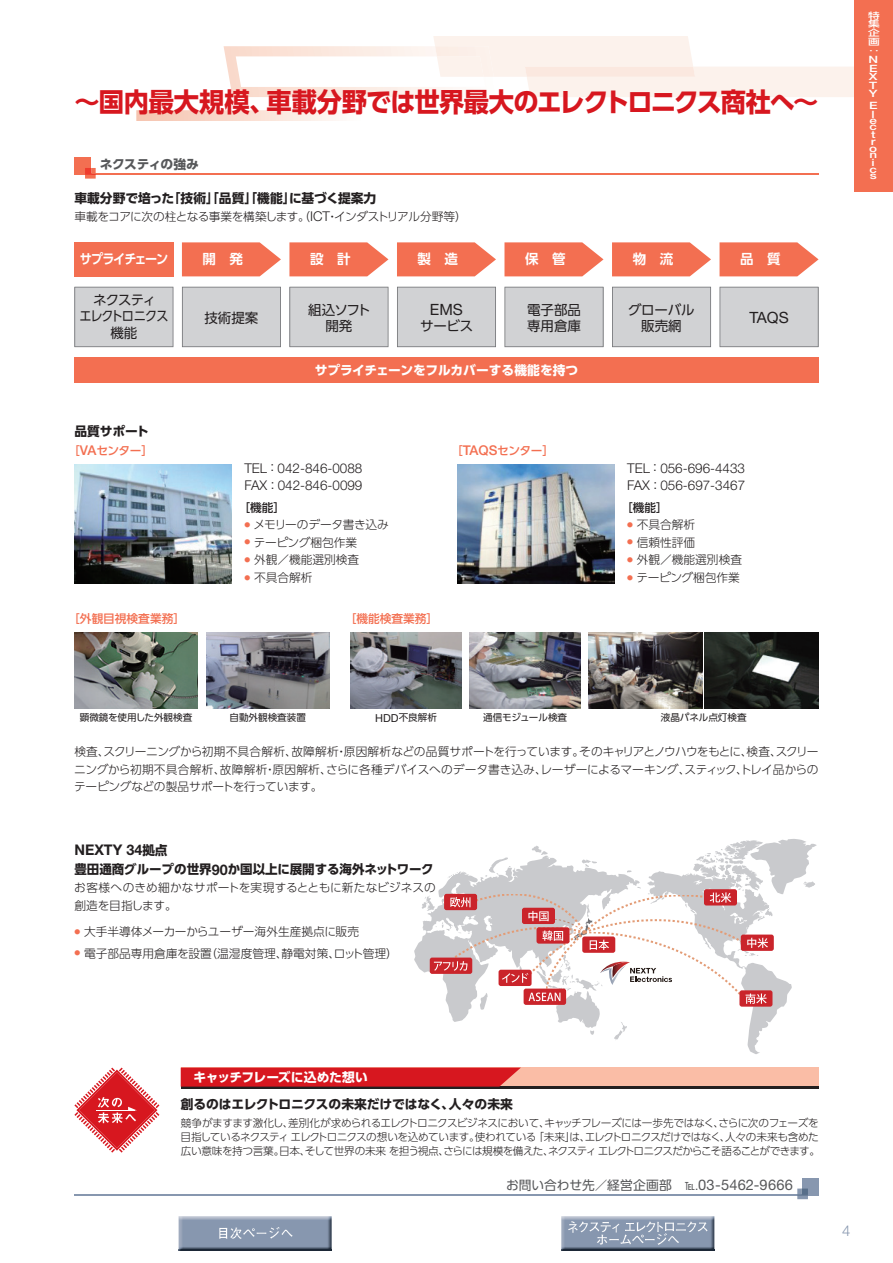
<style>
.page{position:relative;width:893px;height:1263px;background:#fff}
.page>*{position:absolute;margin:0;border:0;box-sizing:border-box;transform-origin:0 0}
.t1{font:700 26.55px "UD Shin Go Pro";letter-spacing:-.035em;color:#d7171f;scale:.95 1}
.t2{font:15.45px "Helvetica Neue LT Std";color:#231f20}
.t3{font:300 14.85px "Helvetica Neue";color:#8797af}
.t4{font:700 14.7px "Helvetica Neue";color:#231f20}
.t5{font:300 13.5px/17.5px "Helvetica Neue";color:#231f20}
.t6{font:13.5px/16.5px "UD Shin Go Pro";letter-spacing:-.015em;color:#231f20;text-align:center}
.t7{font:700 13.5px "UD Shin Go Pro De";letter-spacing:-.09em;color:#fff}
.t8{font:13.5px/16.5px "UD Shin Go Pro";letter-spacing:-.07em;color:#231f20;text-align:center}
.t9{font:700 13.5px "UD Shin Go Pro De";letter-spacing:-.09em;color:#fff;scale:.9 1}
.t10{font:700 12.75px "UD Shin Go Pro";letter-spacing:-.005em;color:#231f20}
.t11{font:12.75px "UD Shin Go Pro";color:#57585a}
.t12{font:700 12.75px "UD Shin Go Pro";letter-spacing:-.01em;color:#fff}
.t13{font:700 12.75px "UD Shin Go Pro";letter-spacing:-.03em;color:#fff}
.t14{font:700 12.75px "UD Shin Go Pro";letter-spacing:-.045em;color:#57585a}
.t15{font:300 11.7px/17.5px "UD Shin Go Pro";color:#231f20;text-align:justify}
.t16{font:300 11.7px "UD Shin Go Pro";letter-spacing:-.035em;color:#231f20}
.t17{font:500 11.7px "UD Shin Go Pro";color:#f36f51}
.t18{font:300 11.7px "UD Shin Go Pro";letter-spacing:-.03em;color:#231f20}
.t19{font:500 11.7px "UD Shin Go Pro";color:#231f20}
.t20{font:300 10.65px/13.8px "UD Shin Go Pro";letter-spacing:-.05em;color:#231f20}
.t21{font:500 10.05px/8.4px "Helvetica Neue";color:#fff;scale:1.33 1}
.t22{font:9.6px "UD Shin Go Pro";color:#231f20}
.t23{font:500 8.7px/8.7px "UD Shin Go Pro";color:#fff;text-align:justify;scale:1.33 1}
.s1{font-family:"Helvetica Neue";font-size:13.5px}
.s2{font-family:"UD Shin Go Pro";font-size:11.7px}
.s3{font-family:"Helvetica Neue";font-size:10.95px}
.s4{font-family:"UD Shin Go Pro";font-size:12.75px}
.s5{font-family:"Helvetica Neue";font-size:14.7px}
.s6{font-size:10.2px}
.s7{font-family:"Helvetica Neue";font-size:11.7px}
</style>
<div class="page">
<svg style="left:224px;top:36px;width:631px;height:61px"></svg>
<div style="left:435px;top:46px;width:59px;height:31px;background:#fcf2ec"></div>
<img style="left:561px;top:1216px;width:153px;height:34px">
<img style="left:568px;top:1221px;width:140px;height:12px">
<img style="left:597px;top:1233px;width:82px;height:12px">
<img style="left:179px;top:1216px;width:153px;height:34px">
<img style="left:219px;top:1227px;width:74px;height:12px">
<svg style="left:74px;top:1067px;width:85px;height:85px"></svg>
<hr style="left:74px;top:174px;width:745px;height:1px;background:#f36f51">
<div style="left:74px;top:157px;width:17px;height:17px;background:#f36f51"></div>
<svg style="left:85px;top:175px;width:11px;height:4px"></svg>
<svg style="left:85px;top:168px;width:11px;height:7px"></svg>
<div style="left:181px;top:1067px;width:638px;height:19px;background:#fabda6"></div>
<hr style="left:181px;top:1086px;width:638px;height:3px;background:#231f20">
<svg style="left:181px;top:1067px;width:340px;height:19px;background:#d92127"></svg>
<hr style="left:74px;top:1194px;width:745px;height:1px;background:#8797af">
<div style="left:802px;top:1178px;width:17px;height:17px;background:#8797af"></div>
<svg style="left:797px;top:1195px;width:11px;height:4px"></svg>
<svg style="left:797px;top:1188px;width:11px;height:7px"></svg>
<svg style="left:74px;top:242px;width:745px;height:106px"></svg>
<div style="left:74px;top:242px;width:99px;height:34px;background:#f36f51"></div>
<svg style="left:182px;top:242px;width:99px;height:34px;background:#f47f65"></svg>
<svg style="left:289px;top:242px;width:99px;height:34px;background:#f47f65"></svg>
<svg style="left:397px;top:242px;width:99px;height:34px;background:#f47f65"></svg>
<svg style="left:504px;top:242px;width:99px;height:34px;background:#f47f65"></svg>
<svg style="left:612px;top:242px;width:99px;height:34px;background:#f47f65"></svg>
<svg style="left:719px;top:242px;width:100px;height:34px;background:#f48066"></svg>
<div style="left:74px;top:287px;width:99px;height:60px;background:#d1d2d4"></div>
<div style="left:182px;top:287px;width:99px;height:60px;background:#d1d2d4"></div>
<div style="left:289px;top:287px;width:99px;height:60px;background:#d1d2d4"></div>
<div style="left:397px;top:287px;width:99px;height:60px;background:#d1d2d4"></div>
<div style="left:504px;top:287px;width:99px;height:60px;background:#d1d2d4"></div>
<div style="left:612px;top:287px;width:99px;height:60px;background:#d1d2d4"></div>
<svg style="left:719px;top:287px;width:100px;height:60px;background:#cdced0"></svg>
<img style="left:74px;top:464px;width:158px;height:119px">
<img style="left:457px;top:464px;width:157px;height:119px">
<img style="left:74px;top:632px;width:124px;height:76px">
<img style="left:206px;top:632px;width:124px;height:76px">
<img style="left:351px;top:632px;width:110px;height:76px">
<img style="left:470px;top:632px;width:110px;height:76px">
<img style="left:589px;top:632px;width:114px;height:76px">
<img style="left:705px;top:632px;width:114px;height:76px">
<div style="left:74px;top:357px;width:745px;height:26px;background:#f36f51"></div>
<svg style="left:414px;top:839px;width:403px;height:215px"></svg>
<div style="left:704px;top:889px;width:33px;height:16px;background:#ca242b;border-radius:2px"></div>
<div style="left:741px;top:934px;width:33px;height:17px;background:#ca242b;border-radius:2px"></div>
<div style="left:739px;top:990px;width:33px;height:17px;background:#ca242b;border-radius:2px"></div>
<div style="left:524px;top:988px;width:42px;height:17px;background:#cf3c42;border-radius:2px"></div>
<div style="left:430px;top:957px;width:42px;height:17px;background:#ca242b;border-radius:2px"></div>
<svg style="left:434px;top:892px;width:334px;height:112px"></svg>
<div style="left:855px;top:0;width:38px;height:191px;background:#f36f51"></div>
<h1 class="t1" style="left:74px;top:80px;width:785px">～国内最大規模、車載分野では世界最大のエレクトロニクス商社へ～</h1>
<p class="t14" style="left:100px;top:154px;width:101px">ネクスティの強み</p>
<p class="t10" style="left:74px;top:187px;width:303px">車載分野で培った「技術」「品質」「機能」に基づく提案力</p>
<p class="t16" style="left:74px;top:207px;width:394px">車載をコアに次の柱となる事業を構築します。（<span class="s1">ICT</span>・インダストリアル分野等）</p>
<p class="t9" style="left:80px;top:248px;width:100px">サプライチェーン</p>
<p class="t8" style="left:79px;top:291px;width:91px">ネクスティ<br>エレクトロニクス機能</p>
<p class="t10" style="left:74px;top:421px;width:76px">品質サポート</p>
<p class="t17" style="left:68px;top:441px;width:87px">［<span class="s1">VA</span>センター］</p>
<p class="t7" style="left:203px;top:248px;width:42px">開　発</p>
<p class="t7" style="left:310px;top:248px;width:42px">設　計</p>
<p class="t7" style="left:418px;top:248px;width:42px">製　造</p>
<p class="t7" style="left:525px;top:248px;width:42px">保　管</p>
<p class="t7" style="left:633px;top:248px;width:42px">物　流</p>
<p class="t7" style="left:740px;top:248px;width:42px">品　質</p>
<p class="t6" style="left:204px;top:309px;width:55px">技術提案</p>
<p class="t6" style="left:308px;top:301px;width:64px">組込ソフト開発</p>
<h2 class="t2" style="left:430px;top:301px;width:35px">EMS</h2>
<p class="t6" style="left:420px;top:317px;width:55px">サービス</p>
<p class="t6" style="left:527px;top:301px;width:55px;text-align:left">電子部品専用倉庫</p>
<p class="t6" style="left:628px;top:301px;width:68px">グローバル販売網</p>
<h2 class="t2" style="left:749px;top:309px;width:41px">TAQS</h2>
<p class="t12" style="left:315px;top:360px;width:265px">サプライチェーンをフルカバーする機能を持つ</p>
<p class="t5" style="left:244px;top:459px;width:119px">TEL <span class="s2">：</span>042-846-0088<br>FAX <span class="s2">：</span>042-846-0099</p>
<p class="t19" style="left:238px;top:498px;width:48px">［機能］</p>
<p class="t18" style="left:244px;top:515px;width:146px"><sup>●</sup> メモリーのデータ書き込み</p>
<p class="t15" style="left:244px;top:533px;width:114px"><sup>●</sup> テーピング梱包作業</p>
<p class="t15" style="left:244px;top:550px;width:116px"><sup>●</sup> 外観／機能選別検査</p>
<p class="t15" style="left:244px;top:568px;width:70px"><sup>●</sup> 不具合解析</p>
<p class="t17" style="left:451px;top:441px;width:105px">［<span class="s1">TAQS</span>センター］</p>
<p class="t5" style="left:627px;top:459px;width:119px">TEL <span class="s2">：</span>056-696-4433<br>FAX <span class="s2">：</span>056-697-3467</p>
<p class="t19" style="left:621px;top:498px;width:48px">［機能］</p>
<p class="t15" style="left:627px;top:515px;width:70px"><sup>●</sup> 不具合解析</p>
<p class="t15" style="left:627px;top:533px;width:70px"><sup>●</sup> 信頼性評価</p>
<p class="t15" style="left:627px;top:550px;width:116px"><sup>●</sup> 外観／機能選別検査</p>
<p class="t15" style="left:627px;top:568px;width:114px"><sup>●</sup> テーピング梱包作業</p>
<p class="t17" style="left:68px;top:609px;width:118px">［外観目視検査業務］</p>
<p class="t17" style="left:345px;top:609px;width:95px">［機能検査業務］</p>
<p class="t22" style="left:80px;top:710px;width:114px">顕微鏡を使用した外観検査</p>
<p class="t22" style="left:230px;top:710px;width:78px">自動外観検査装置</p>
<p class="t22" style="left:375px;top:710px;width:63px"><span class="s3">HDD</span>不良解析</p>
<p class="t22" style="left:483px;top:710px;width:85px">通信モジュール検査</p>
<p class="t22" style="left:661px;top:710px;width:87px">液晶パネル点灯検査</p>
<p class="t15" style="left:74px;top:742px;width:746px">検査、スクリーニングから初期不具合解析、故障解析・原因解析などの品質サポートを行っています。そのキャリアとノウハウをもとに、検査、スクリーニングから初期不具合解析、故障解析・原因解析、さらに各種デバイスへのデータ書き込み、レーザーによるマーキング､スティック、トレイ品からのテーピングなどの製品サポートを行っています。</p>
<p class="t4" style="left:74px;top:841px;width:94px">NEXTY 34<span class="s4">拠点</span></p>
<p class="t10" style="left:74px;top:859px;width:361px">豊田通商グループの世界<span class="s5">90</span>か国以上に展開する海外ネットワーク</p>
<p class="t15" style="left:74px;top:878px;width:363px">お客様へのきめ細かなサポートを実現するとともに新たなビジネスの創造を目指します。</p>
<p class="t15" style="left:74px;top:922px;width:286px"><sup>●</sup> 大手半導体メーカーからユーザー海外生産拠点に販売</p>
<p class="t15" style="left:74px;top:944px;width:325px"><sup>●</sup> 電子部品専用倉庫を設置（温湿度管理、静電対策、ロット管理）</p>
<p class="t23" style="left:868px;top:11px;width:10px">特集企画：</p>
<p class="t21" style="left:868px;top:55px;width:9px;text-align:justify">N E X T Y</p>
<p class="t21" style="left:869px;top:101px;width:8px">E l</p>
<p class="t21" style="left:869px;top:116px;width:7px">e</p>
<p class="t21" style="left:869px;top:123px;width:7px;line-height:7.9px">c t</p>
<p class="t21" style="left:871px;top:137px;width:6px">r</p>
<p class="t21" style="left:869px;top:144px;width:7px">o</p>
<p class="t21" style="left:869px;top:150px;width:7px">n i</p>
<p class="t21" style="left:869px;top:165px;width:7px">c</p>
<p class="t21" style="left:870px;top:171px;width:7px">s</p>
<p class="t13" style="left:193px;top:1067px;width:176px">キャッチフレーズに込めた想い</p>
<p class="t10" style="left:181px;top:1093px;width:334px">創るのはエレクトロニクスの未来だけではなく、人々の未来</p>
<p class="t20" style="left:181px;top:1115px;width:641px">競争がますます激化し、差別化が求められるエレクトロニクスビジネスにおいて、キャッチフレーズには一歩先ではなく、さらに次のフェーズを目指しているネクスティエレクトロニクスの想いを込めています。使われている「未来」は、エレクトロニクスだけではなく、人々の未来も含めた広い意味を持つ言葉。日本、そして世界の未来を担う視点、さらには規模を備えた、ネクスティエレクトロニクスだからこそ語ることができます。</p>
<p class="t11" style="left:506px;top:1174px;width:289px">お問い合わせ先／経営企画部　<span class="s6">℡</span><span class="s7">.</span><span class="s5">03-5462-9666</span></p>
<p class="t3" style="left:842px;top:1222px;width:10px">4</p>
</div>
